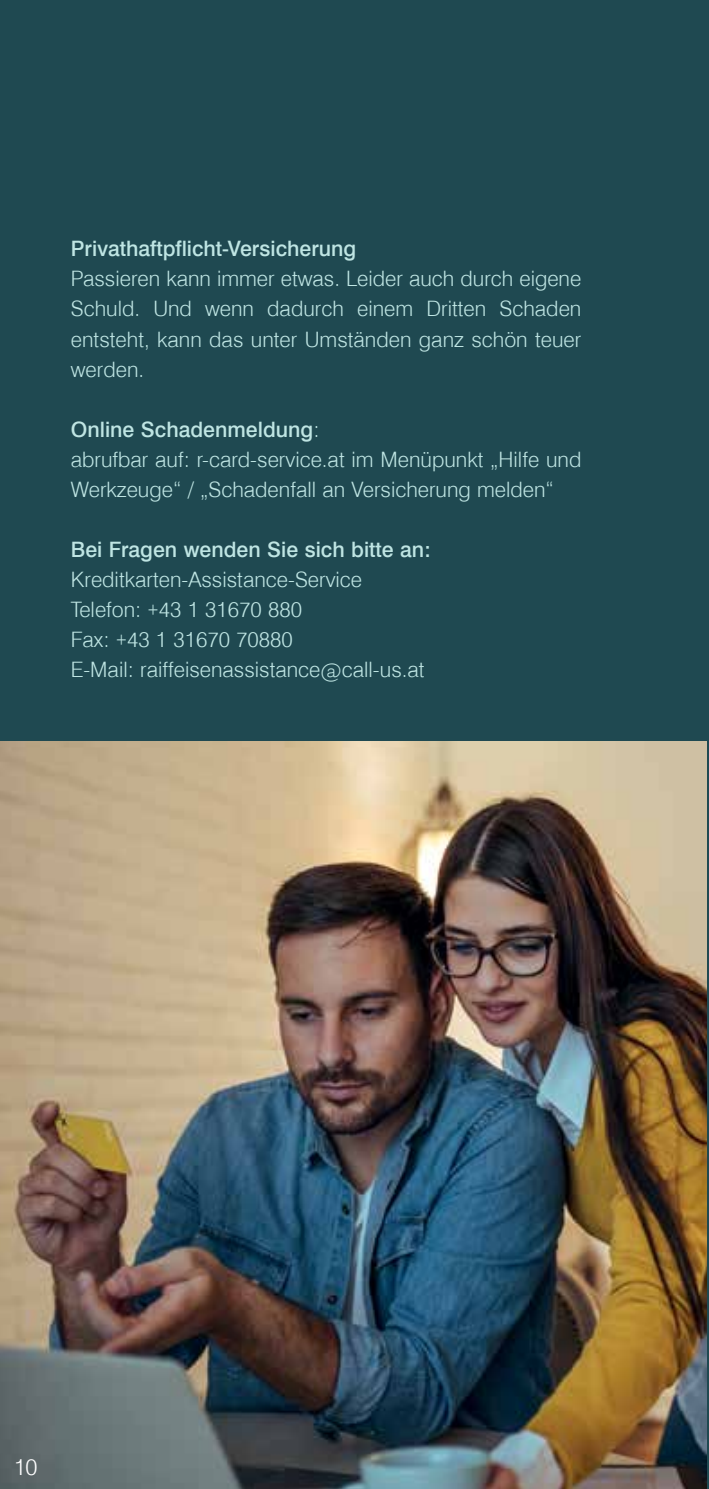
<style>
.page{position:relative;width:709px;height:1489px;background:#fff}
.page>*{position:absolute;margin:0;border:0;box-sizing:border-box;transform-origin:0 0}
.t1{font:300 22.5px "Swiss 721 TL";color:#fff}
.t2{font:300 21.25px/30px "Swiss 721 TL";color:#bfe5e3}
.t3{font:500 21.25px "Swiss 721 TL";color:#bfe5e3}
.s1{font-weight:500}
</style>
<div class="page">
<img style="left:0;top:741px;width:707px;height:747px">
<hr style="left:707px;top:0;width:2px;height:1488px;background:#1f4951">
<div style="left:0;top:0;width:709px;height:741px;background:#1f4951"></div>
<p class="t3" style="left:71px;top:235px;width:287px">Privathaftpflicht-Versicherung</p>
<p class="t2" style="left:71px;top:263px;width:512px;text-align:justify">Passieren kann immer etwas. Leider auch durch eigene Schuld. Und wenn dadurch einem Dritten Schaden entsteht, kann das unter Umständen ganz schön teuer werden.</p>
<p class="t2" style="left:71px;top:413px;width:512px"><span class="s1">Online Schadenmeldung</span>:<br>abrufbar auf: r-card-service.at im Menüpunkt „Hilfe und<br>Werkzeuge“ / „Schadenfall an Versicherung melden“</p>
<p class="t3" style="left:71px;top:535px;width:361px">Bei Fragen wenden Sie sich bitte an:</p>
<p class="t2" style="left:71px;top:563px;width:355px">Kreditkarten-Assistance-Service<br>Telefon: +43 1 31670 880<br>Fax: +43 1 31670 70880<br>E-Mail: raiffeisenassistance@call-us.at</p>
<p class="t1" style="left:14px;top:1451px;width:25px">10</p>
</div>
